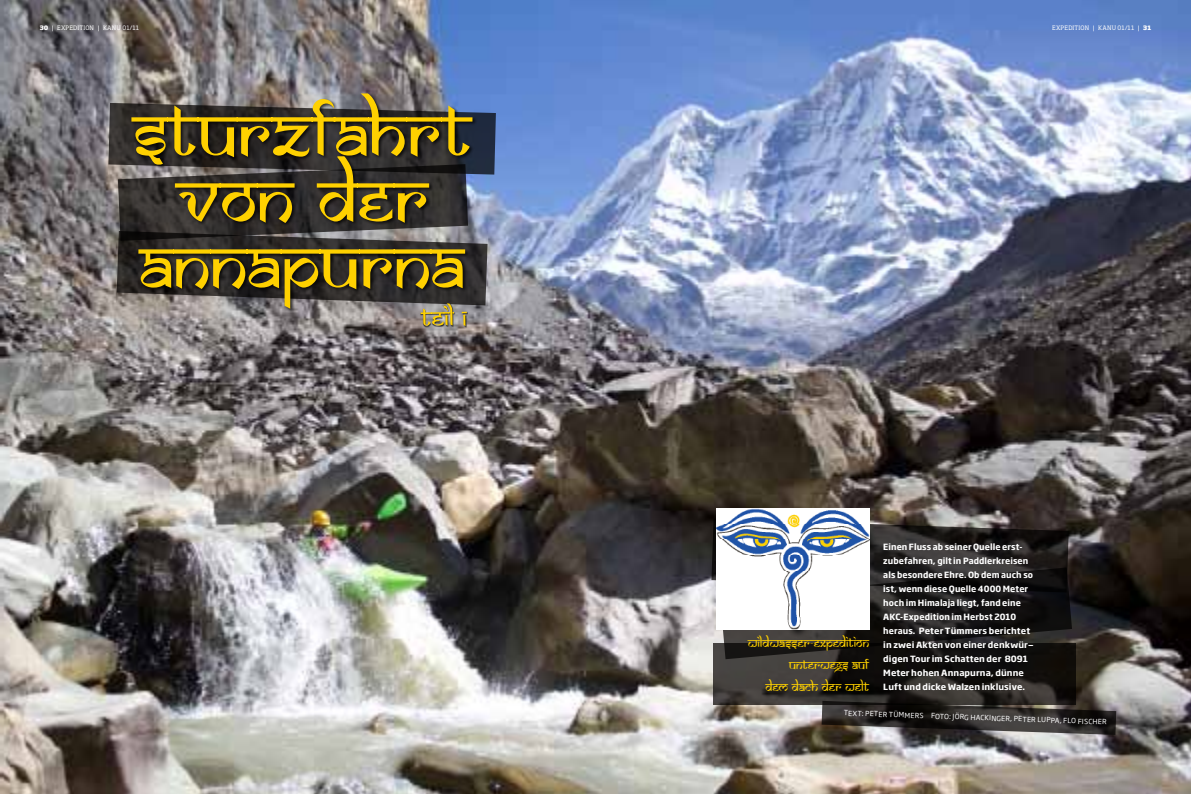
<style>
.page{position:relative;width:1191px;height:794px;background:#fff}
.page>*{position:absolute;margin:0;border:0;box-sizing:border-box;transform-origin:0 0}
.t1{font:13px/22.1px "Samarkan Normal";color:#ffd100;text-align:right}
.t2{font:700 8.5px/14px "Soho Gothic Pro";letter-spacing:.01em;color:#fff;scale:.96 1}
.t3{font:7px "Soho Gothic Pro";color:#fff}
.t4{font:6px "Soho Std";letter-spacing:.035em;color:#fff}
.s1{font-weight:800}
</style>
<div class="page">
<img style="left:1px;top:0;width:1190px;height:794px">
<svg style="left:711px;top:518px;width:361px;height:141px"></svg>
<svg style="left:713px;top:643px;width:362px;height:61px"></svg>
<svg style="left:821px;top:701px;width:295px;height:34px"></svg>
<div style="left:715px;top:508px;width:164px;height:130px;background:#000;opacity:.75"></div>
<img style="left:717px;top:508px;width:152px;height:122px">
<div style="left:420px;top:303px;width:48px;height:25px;background:#000;opacity:.75"></div>
<svg style="left:108px;top:93px;width:388px;height:233px"></svg>
<p class="t4" style="left:40px;top:24px;width:101px"><span class="s1">30</span> | EXPEDITION | KANU 01/11</p>
<p class="t4" style="left:1052px;top:24px;width:100px">EXPEDITION | KANU 01/11 | <span class="s1">31</span></p>
<p class="t2" style="left:883px;top:539px;width:158px">Einen Fluss ab seiner Quelle erst&shy;zubefahren, gilt in Paddlerkreisen als besondere Ehre. Ob dem auch so ist, wenn diese Quelle 4000 Meter hoch im Himalaja liegt, fand eine<br>AKC-Expedition im Herbst 2010 heraus. Peter Tümmers berichtet in zwei Akten von einer denkwür— digen Tour im Schatten der 8091<br>Meter hohen Annapurna, dünne<br>Luft und dicke Walzen inklusive.</p>
<h1 class="t1" style="left:748px;top:632px;width:123px">Wildwasser-Expedition unterwegs auf<br>dem Dach der Welt</h1>
<p class="t3" style="left:844px;top:707px;width:264px;rotate:2deg">Text: Peter Tümmers Foto: Jörg Hackinger, Peter Lupp a, Flo Fisch er</p>
</div>
